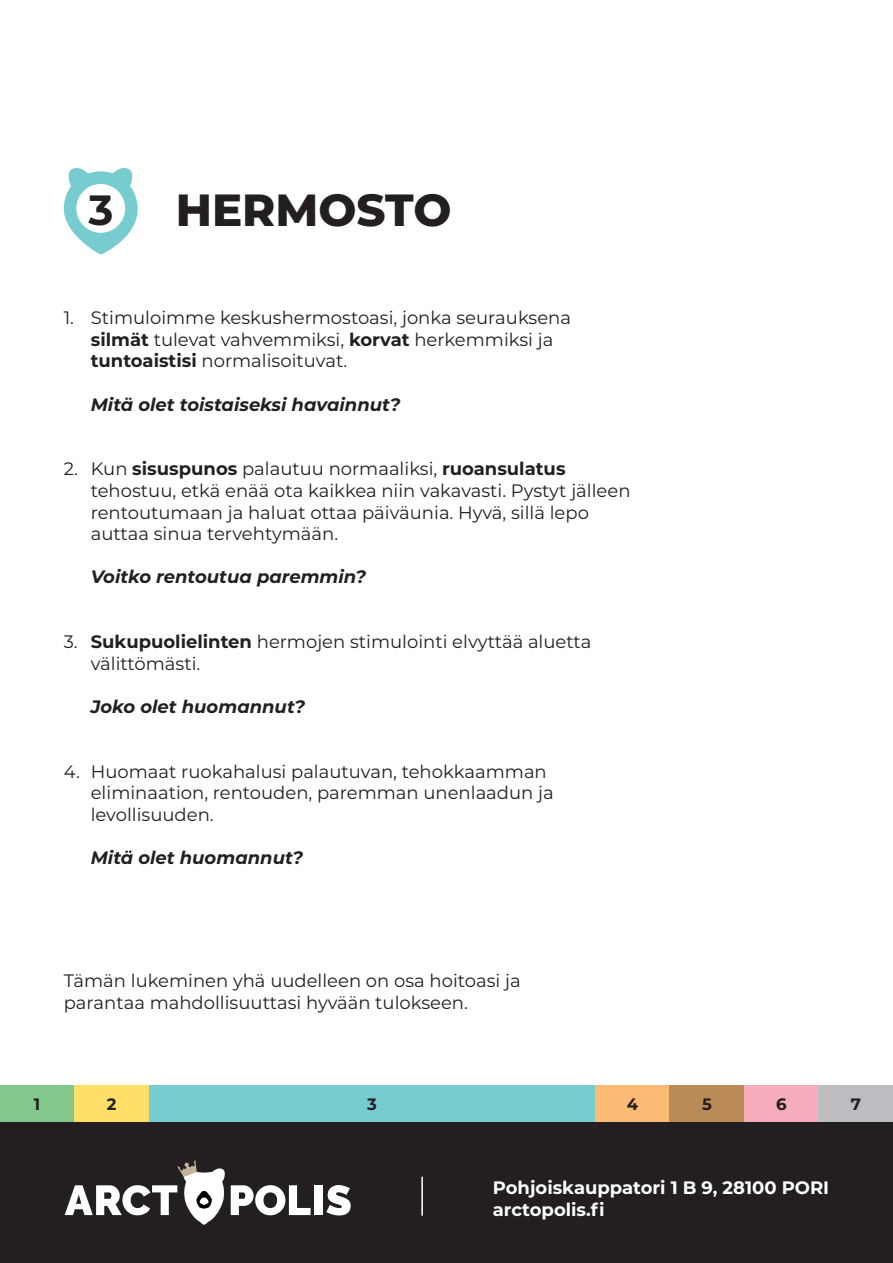
<style>
.page{position:relative;width:893px;height:1263px;background:#fff}
.page>*{position:absolute;margin:0;border:0;box-sizing:border-box;transform-origin:0 0}
.t1{font:800 45px "Montserrat";color:#231f20}
.t2{font:700 42.15px "Montserrat";color:#231f20}
.t3{font:18px/21.6px "Montserrat";color:#231f20}
.t4{font:italic 700 18px "Montserrat";color:#231f20}
.t5{font:700 18px "Montserrat";color:#fff}
.t6{font:700 16.5px "Montserrat";color:#231f20}
.s1{font-weight:700}
</style>
<div class="page">
<div style="left:0;top:1122px;width:893px;height:141px;background:#231f20"></div>
<div style="left:314px;top:1185px;width:8px;height:30px;background:#fff"></div>
<svg style="left:326px;top:1185px;width:25px;height:30px"></svg>
<svg style="left:65px;top:1160px;width:246px;height:65px"></svg>
<div style="left:149px;top:1085px;width:446px;height:37px;background:#77ccd0"></div>
<div style="left:0;top:1085px;width:74px;height:37px;background:#83c88b"></div>
<div style="left:74px;top:1085px;width:75px;height:37px;background:#ffdf68"></div>
<div style="left:595px;top:1085px;width:75px;height:37px;background:#fcbb74"></div>
<div style="left:670px;top:1085px;width:74px;height:37px;background:#ba8b58"></div>
<div style="left:744px;top:1085px;width:75px;height:37px;background:#f7acbb"></div>
<div style="left:819px;top:1085px;width:74px;height:37px;background:#bcbdc0"></div>
<hr style="left:421px;top:1177px;width:2px;height:39px;background:#fff">
<svg style="left:64px;top:168px;width:74px;height:86px"></svg>
<p class="t2" style="left:89px;top:180px;width:26px">3</p>
<p class="t1" style="left:176px;top:177px;width:277px">HERMOSTO</p>
<p class="t3" style="left:91px;top:306px;width:482px;text-indent:-27px">1. Stimuloimme keskushermostoasi, jonka seurauksena <span class="s1">silmät</span> tulevat vahvemmiksi, <span class="s1">korvat</span> herkemmiksi ja <span class="s1">tuntoaistisi</span> normalisoituvat.</p>
<p class="t4" style="left:91px;top:391px;width:311px">Mitä olet toistaiseksi havainnut?</p>
<p class="t3" style="left:91px;top:457px;width:541px;text-indent:-27px">2. Kun <span class="s1">sisuspunos</span> palautuu normaaliksi, <span class="s1">ruoansulatus </span>tehostuu, etkä enää ota kaikkea niin vakavasti. Pystyt jälleen rentoutumaan ja haluat ottaa päiväunia. Hyvä, sillä lepo auttaa sinua tervehtymään.</p>
<p class="t4" style="left:91px;top:564px;width:277px">Voitko rentoutua paremmin?</p>
<p class="t3" style="left:91px;top:630px;width:502px;text-indent:-27px">3. <span class="s1">Sukupuolielinten</span> hermojen stimulointi elvyttää aluetta välittömästi.</p>
<p class="t4" style="left:91px;top:694px;width:216px">Joko olet huomannut?</p>
<p class="t3" style="left:91px;top:760px;width:464px;text-indent:-27px">4. Huomaat ruokahalusi palautuvan, tehokkaamman eliminaation, rentouden, paremman unenlaadun ja levollisuuden.</p>
<p class="t4" style="left:91px;top:845px;width:214px">Mitä olet huomannut?</p>
<p class="t3" style="left:64px;top:969px;width:458px">Tämän lukeminen yhä uudelleen on osa hoitoasi ja parantaa mahdollisuuttasi hyvään tulokseen.</p>
<p class="t6" style="left:34px;top:1092px;width:8px">1</p>
<p class="t6" style="left:107px;top:1092px;width:11px">2</p>
<p class="t6" style="left:367px;top:1092px;width:11px">3</p>
<p class="t6" style="left:627px;top:1092px;width:13px">4</p>
<p class="t6" style="left:702px;top:1092px;width:11px">5</p>
<p class="t6" style="left:776px;top:1092px;width:12px">6</p>
<p class="t6" style="left:851px;top:1092px;width:12px">7</p>
<p class="t5" style="left:493px;top:1175px;width:338px">Pohjoiskauppatori 1 B 9, 28100 PORI</p>
<p class="t5" style="left:493px;top:1196px;width:113px">arctopolis.fi</p>
</div>
